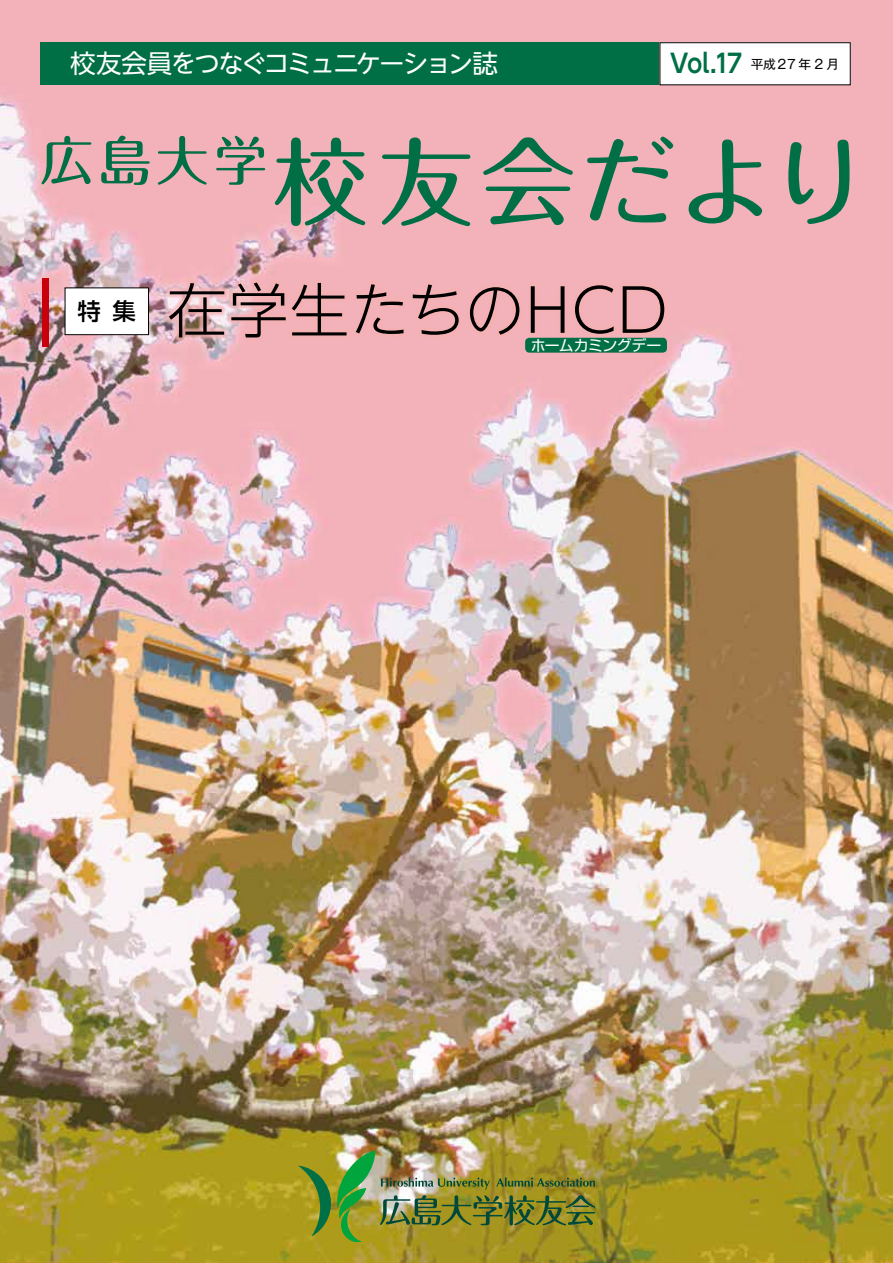
<style>
.page{position:relative;width:893px;height:1263px;background:#fff}
.page>*{position:absolute;margin:0;border:0;box-sizing:border-box;transform-origin:0 0}
.t1{font:500 95.7px "Maru Fo Pro";letter-spacing:.045em;color:#006f46}
.t2{font:300 59.55px "UD Shin Go NT Pr 6 N";letter-spacing:.02em;color:#000}
.t3{font:25.5px "UD Shin Go NT Pr 6 N";letter-spacing:-.075em;color:#fff}
.t4{font:500 23.4px "UD Shin Go NT Pr 6 N";color:#000}
.t5{font:14.85px "Shin Go Pr 6 N";letter-spacing:-.03em;color:#fff}
.t6{font:12.75px "Gothic MB101 Pro";color:#000}
.s1{font-family:"UD Shin Go NT Pr 6 N De";font-weight:700;font-size:25.5px;color:#006f46}
</style>
<div class="page">
<img style="left:0;top:0;width:893px;height:1263px">
<img style="left:298px;top:1150px;width:297px;height:91px">
<div style="left:660px;top:43px;width:190px;height:42px;background:#fff"></div>
<div style="left:41px;top:43px;width:618px;height:42px;background:#006f46"></div>
<div style="left:65px;top:288px;width:84px;height:47px;background:#fff"></div>
<div style="left:65px;top:288px;width:84px;height:47px;border:1px solid #000"></div>
<div style="left:164px;top:277px;width:505px;height:66px;background:#f5b2b2"></div>
<div style="left:43px;top:279px;width:6px;height:68px;background:#c7000b"></div>
<div style="left:525px;top:338px;width:142px;height:15px;background:#006f46;border-radius:4px"></div>
<p class="t3" style="left:70px;top:43px;width:429px">校友会員をつなぐコミュニケーション誌</p>
<p class="t6" style="left:670px;top:53px;width:171px"><span class="s1">Vol.17</span> 平成２7 年 2 月</p>
<h1 class="t1" style="left:40px;top:106px;width:828px"><sup>広島大学</sup>校友会だより</h1>
<p class="t4" style="left:77px;top:292px;width:60px">特集</p>
<h2 class="t2" style="left:167px;top:262px;width:501px">在学生たちのHCD</h2>
<p class="t5" style="left:531px;top:333px;width:132px">ホームカミングデー</p>
</div>
